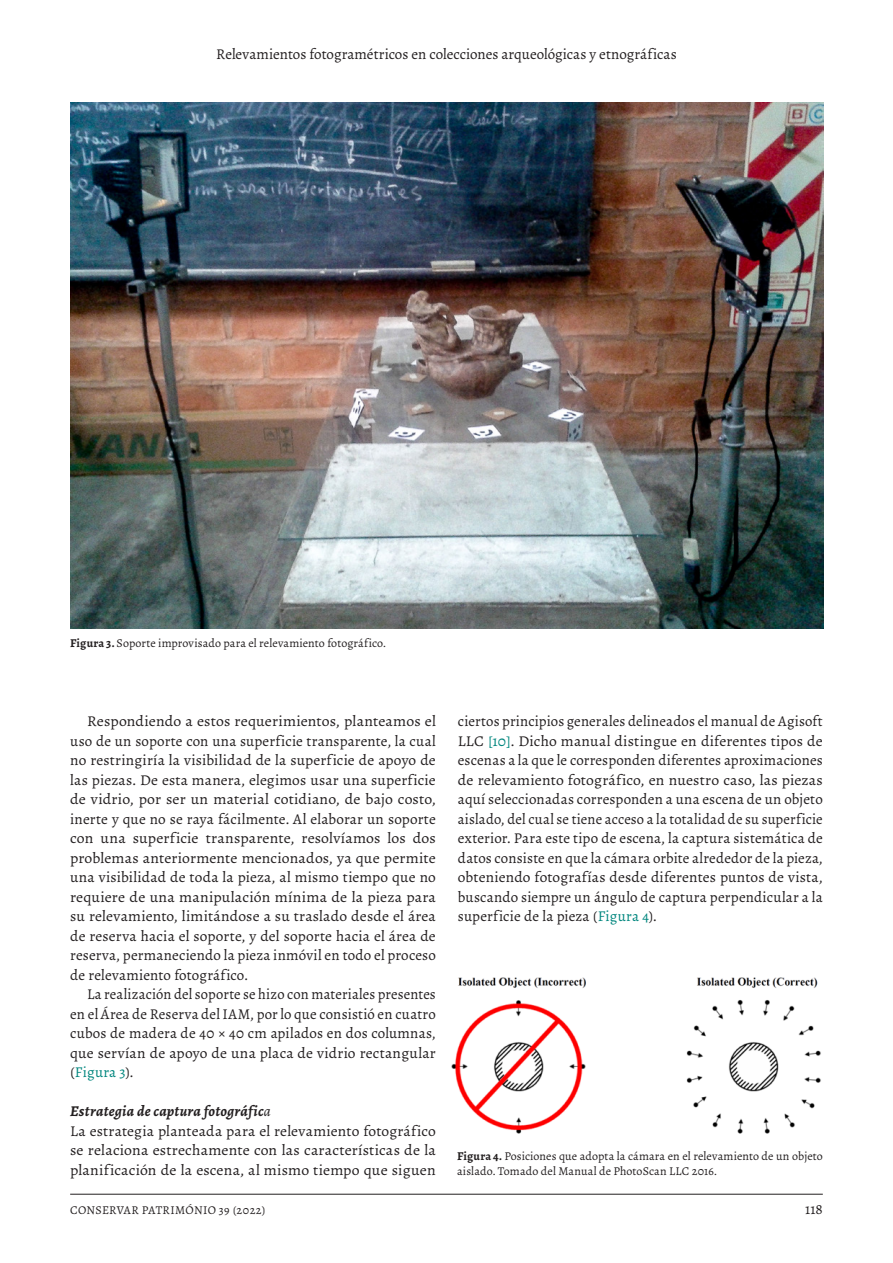
<style>
.page{position:relative;width:893px;height:1263px;background:#fff}
.page>*{position:absolute;margin:0;border:0;box-sizing:border-box;transform-origin:0 0}
.TEXTO_ES{font:15px/19.5px "Alegreya";letter-spacing:.01em;color:#231f20;text-align:justify}
.Parágrafo_Indentado{font:15px/19.5px "Alegreya";letter-spacing:.01em;color:#231f20;text-align:justify;scale:1.05 1}
.Parágrafo_Indentado-2{font:15px/19.5px "Alegreya";letter-spacing:.01em;color:#231f20;text-align:justify}
.Primeiro_paragrafo{font:15px "Alegreya";color:#231f20}
.TEXTO_ES-2{font:italic 700 15px "Alegreya";letter-spacing:.02em;color:#231f20}
.Notas_P_esq{font:12px/14.2px "Alegreya";letter-spacing:.01em;color:#231f20}
.s1{font-weight:700}
.s2{color:#00867e}
.s3{font-weight:400}
</style>
<div class="page">
<hr style="left:70px;top:1194px;width:753px;height:1px;background:#231f20">
<img style="left:70px;top:102px;width:754px;height:527px">
<img style="left:451px;top:977px;width:370px;height:157px">
<p class="Primeiro_paragrafo" style="left:216px;top:44px;width:462px">Relevamientos fotogramétricos en colecciones arqueológicas y etnográficas</p>
<p class="Notas_P_esq" style="left:70px;top:636px;width:317px"><span class="s1">Figura 3.</span> Soporte improvisado para el relevamiento fotográfico.</p>
<p class="Parágrafo_Indentado" style="left:70px;top:711px;width:350px;text-indent:17px">Respondiendo a estos requerimientos, planteamos el uso de un soporte con una superficie transparente, la cual no restringiría la visibilidad de la superficie de apoyo de las piezas. De esta manera, elegimos usar una superficie de vidrio, por ser un material cotidiano, de bajo costo, inerte y que no se raya fácilmente. Al elaborar un soporte con una superficie transparente, resolvíamos los dos problemas anteriormente mencionados, ya que permite una visibilidad de toda la pieza, al mismo tiempo que no requiere de una manipulación mínima de la pieza para su relevamiento, limitándose a su traslado desde el área de reserva hacia el soporte, y del soporte hacia el área de reserva, permaneciendo la pieza inmóvil en todo el proceso de relevamiento fotográfico.</p>
<p class="Parágrafo_Indentado-2" style="left:70px;top:984px;width:367px;text-indent:17px">La realización del soporte se hizo con materiales presentes en el Área de Reserva del IAM, por lo que consistió en cuatro cubos de madera de 40 × 40 cm apilados en dos columnas, que servían de apoyo de una placa de vidrio rectangular (<span class="s2">Figura 3</span>).</p>
<p class="TEXTO_ES-2" style="left:70px;top:1101px;width:202px">Estrategia de captura fotográfic<span class="s3">a</span></p>
<p class="TEXTO_ES" style="left:70px;top:1121px;width:367px">La estrategia planteada para el relevamiento fotográfico se relaciona estrechamente con las características de la planificación de la escena, al mismo tiempo que siguen</p>
<p class="TEXTO_ES" style="left:458px;top:711px;width:366px">ciertos principios generales delineados el manual de Agisoft LLC <span class="s2">[10]</span>. Dicho manual distingue en diferentes tipos de escenas a la que le corresponden diferentes aproximaciones de relevamiento fotográfico, en nuestro caso, las piezas aquí seleccionadas corresponden a una escena de un objeto aislado, del cual se tiene acceso a la totalidad de su superficie exterior. Para este tipo de escena, la captura sistemática de datos consiste en que la cámara orbite alrededor de la pieza, obteniendo fotografías desde diferentes puntos de vista, buscando siempre un ángulo de captura perpendicular a la superficie de la pieza (<span class="s2">Figura 4</span>).</p>
<p class="Notas_P_esq" style="left:457px;top:1149px;width:367px"><span class="s1">Figura 4.</span> Posiciones que adopta la cámara en el relevamiento de un objeto aislado. Tomado del Manual de PhotoScan LLC 2016.</p>
<p class="Notas_P_esq" style="left:70px;top:1203px;width:197px">CONSERVAR PATRIMÓNIO 39 (2022)</p>
<p class="Parágrafo_Indentado-2" style="left:805px;top:1199px;width:19px">118</p>
</div>
